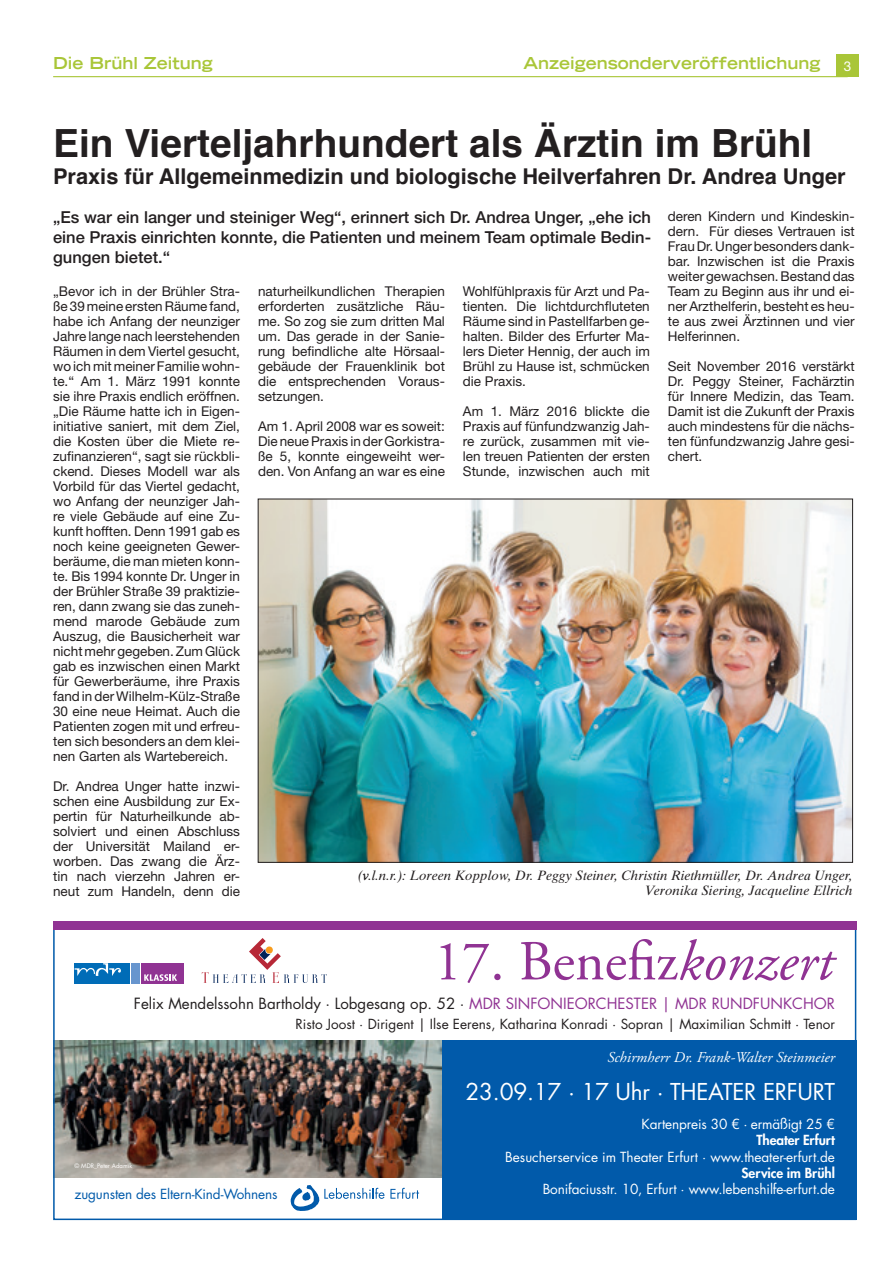
<style>
.page{position:relative;width:893px;height:1263px;background:#fff}
.page>*{position:absolute;margin:0;border:0;box-sizing:border-box;transform-origin:0 0}
.t1{font:700 38.85px "Helvetica";color:#231f20}
.t2{font:22.65px "Futura Std";letter-spacing:-.01em;color:#fff}
.t3{font:700 21.75px "Helvetica";color:#231f20}
.t4{font:500 16.5px/19.8px "Helvetica Neue";color:#231f20;text-align:justify}
.t5{font:700 expanded 16.5px "Trade Gothic LH";color:#a9c638}
.t6{font:15px "Futura Std";color:#231f20}
.t7{font:italic 15px "Adobe Garamond Pro";color:#fff}
.t8{font:13.5px/15px "Helvetica Neue";color:#231f20;text-align:justify}
.t9{font:13.5px "Futura Std";letter-spacing:-.01em;color:#fff}
.t10{font:italic 13.5px/15px "Times Ten";color:#231f20;text-align:right}
.t11{font:13.5px "Futura Std";color:#231f20}
.t12{font:13.5px "Futura Std";letter-spacing:-.01em;color:#015aaa}
.t13{font:800 13.5px "Futura Std";letter-spacing:-.01em;color:#fff}
.t14{font:13.5px "Helvetica Neue";color:#fff}
.t15{font:6.15px "Futura Std";color:#fff}
.s1{color:#903393}
</style>
<div class="page">
<div style="left:836px;top:55px;width:23px;height:22px;background:#a9c638"></div>
<hr style="left:53px;top:76px;width:795px;height:1px;background:#a9c638">
<img style="left:260px;top:501px;width:591px;height:359px">
<img style="left:56px;top:1041px;width:386px;height:136px">
<div style="left:442px;top:1041px;width:414px;height:179px;background:#015aaa"></div>
<div style="left:53px;top:921px;width:803px;height:8px;background:#903393"></div>
<div style="left:141px;top:963px;width:43px;height:21px;background:#903393"></div>
<div style="left:131px;top:963px;width:8px;height:21px;background:#6795ce"></div>
<div style="left:75px;top:963px;width:55px;height:21px;background:#006cb7"></div>
<svg style="left:75px;top:963px;width:46px;height:13px"></svg>
<svg style="left:144px;top:974px;width:33px;height:7px"></svg>
<svg style="left:440px;top:939px;width:397px;height:44px"></svg>
<svg style="left:291px;top:1185px;width:128px;height:26px"></svg>
<svg style="left:202px;top:938px;width:125px;height:45px"></svg>
<p class="t5" style="left:53px;top:52px;width:161px">Die Brühl Zeitung</p>
<p class="t5" style="left:523px;top:52px;width:299px">Anzeigensonderveröffentlichung</p>
<p class="t14" style="left:844px;top:58px;width:9px">3</p>
<h1 class="t1" style="left:53px;top:117px;width:761px">Ein Vierteljahrhundert als Ärztin im Brühl</h1>
<h3 class="t3" style="left:53px;top:162px;width:794px">Praxis für Allgemeinmedizin und biologische Heilverfahren Dr. Andrea Unger</h3>
<p class="t8" style="left:668px;top:209px;width:188px">deren Kindern und Kindeskin&shy;dern. Für dieses Vertrauen ist Frau Dr. Unger besonders dank&shy;bar. Inzwischen ist die Praxis weiter gewachsen. Bestand das Team zu Beginn aus ihr und ei&shy;ner Arzthelferin, besteht es heu&shy;te aus zwei Ärztinnen und vier Helferinnen.</p>
<p class="t8" style="left:668px;top:359px;width:188px">Seit November 2016 verstärkt Dr. Peggy Steiner, Fachärztin für Innere Medizin, das Team.<br>Damit ist die Zukunft der Praxis auch mindestens für die nächs&shy;ten fünfundzwanzig Jahre gesi&shy;chert.</p>
<p class="t4" style="left:53px;top:207px;width:599px">„Es war ein langer und steiniger Weg“, erinnert sich Dr. Andrea Unger, „ehe ich eine Praxis einrichten konnte, die Patienten und meinem Team optimale Bedin&shy;gungen bietet.“</p>
<p class="t8" style="left:53px;top:283px;width:188px">„Bevor ich in der Brühler Stra&shy;ße 39 meine ersten Räume fand, habe ich Anfang der neunziger Jahre lange nach leerstehenden Räumen in dem Viertel gesucht, wo ich mit meiner Familie wohn&shy;te.“ Am 1. März 1991 konnte sie ihre Praxis endlich eröffnen. „Die Räume hatte ich in Eigen&shy;initiative saniert, mit dem Ziel, die Kosten über die Miete re&shy;zufinanzieren“, sagt sie rückbli&shy;ckend. Dieses Modell war als Vorbild für das Viertel gedacht, wo Anfang der neunziger Jah&shy;re viele Gebäude auf eine Zu&shy;kunft hofften. Denn 1991 gab es noch keine geeigneten Gewer&shy;beräume, die man mieten konn&shy;te. Bis 1994 konnte Dr. Unger in der Brühler Straße 39 praktizie&shy;ren, dann zwang sie das zuneh&shy;mend marode Gebäude zum Auszug, die Bausicherheit war nicht mehr gegeben. Zum Glück gab es inzwischen einen Markt für Gewerberäume, ihre Praxis fand in der Wilhelm-Külz-Straße 30 eine neue Heimat. Auch die Patienten zogen mit und erfreu&shy;ten sich besonders an dem klei&shy;nen Garten als Wartebereich.</p>
<p class="t8" style="left:53px;top:778px;width:188px">Dr. Andrea Unger hatte inzwi&shy;schen eine Ausbildung zur Ex&shy;pertin für Naturheilkunde ab&shy;solviert und einen Abschluss der Universität Mailand er&shy;worben. Das zwang die Ärz&shy;tin nach vierzehn Jahren er&shy;neut zum Handeln, denn die</p>
<p class="t8" style="left:463px;top:283px;width:188px">Wohlfühlpraxis für Arzt und Pa&shy;tienten. Die lichtdurchfluteten Räume sind in Pastellfarben ge&shy;halten. Bilder des Erfurter Ma&shy;lers Dieter Hennig, der auch im Brühl zu Hause ist, schmücken die Praxis.</p>
<p class="t8" style="left:463px;top:403px;width:188px">Am 1. März 2016 blickte die Praxis auf fünfundzwanzig Jah&shy;re zurück, zusammen mit vie&shy;len treuen Patienten der ersten Stunde, inzwischen auch mit</p>
<p class="t8" style="left:258px;top:283px;width:188px">naturheilkundlichen Therapien erforderten zusätzliche Räu&shy;me. So zog sie zum dritten Mal um. Das gerade in der Sanie&shy;rung befindliche alte Hörsaal&shy;gebäude der Frauenklinik bot die entsprechenden Voraus&shy;setzungen.</p>
<p class="t8" style="left:258px;top:418px;width:188px">Am 1. April 2008 war es soweit:<br>Die neue Praxis in der Gorkistra&shy;ße 5, konnte eingeweiht wer&shy;den. Von Anfang an war es eine</p>
<p class="t10" style="left:357px;top:868px;width:497px">(v.l.n.r.): Loreen Kopplow, Dr. Peggy Steiner, Christin Riethmüller, Dr. Andrea Unger,<br>Veronika Siering, Jacqueline Ellrich</p>
<p class="t6" style="left:134px;top:994px;width:703px">Felix Mendelssohn Bartholdy · Lobgesang op. 52 · <span class="s1">MDR SINFONIEORCHESTER | MDR RUNDFUNKCHOR</span></p>
<p class="t11" style="left:296px;top:1015px;width:541px">Risto Joost · Dirigent | Ilse Eerens, Katharina Konradi · Sopran | Maximilian Schmitt · Tenor</p>
<p class="t15" style="left:75px;top:1162px;width:59px">© MDR_Peter Adamik</p>
<p class="t12" style="left:75px;top:1185px;width:205px">zugunsten des Eltern-Kind-Wohnens</p>
<p class="t7" style="left:607px;top:1048px;width:229px">Schirmherr Dr. Frank-Walter Steinmeier</p>
<h2 class="t2" style="left:466px;top:1077px;width:371px">23.09.17 · 17 Uhr · THEATER ERFURT</h2>
<p class="t9" style="left:641px;top:1115px;width:195px">Kartenpreis 30 € · ermäßigt 25 €</p>
<p class="t13" style="left:757px;top:1132px;width:80px">Theater Erfurt</p>
<p class="t9" style="left:505px;top:1148px;width:331px">Besucherservice im Theater Erfurt · www.theater-erfurt.de</p>
<p class="t13" style="left:742px;top:1164px;width:95px">Service im Brühl</p>
<p class="t9" style="left:543px;top:1181px;width:294px">Bonifaciusstr. 10, Erfurt · www.lebenshilfe-erfurt.de</p>
</div>
